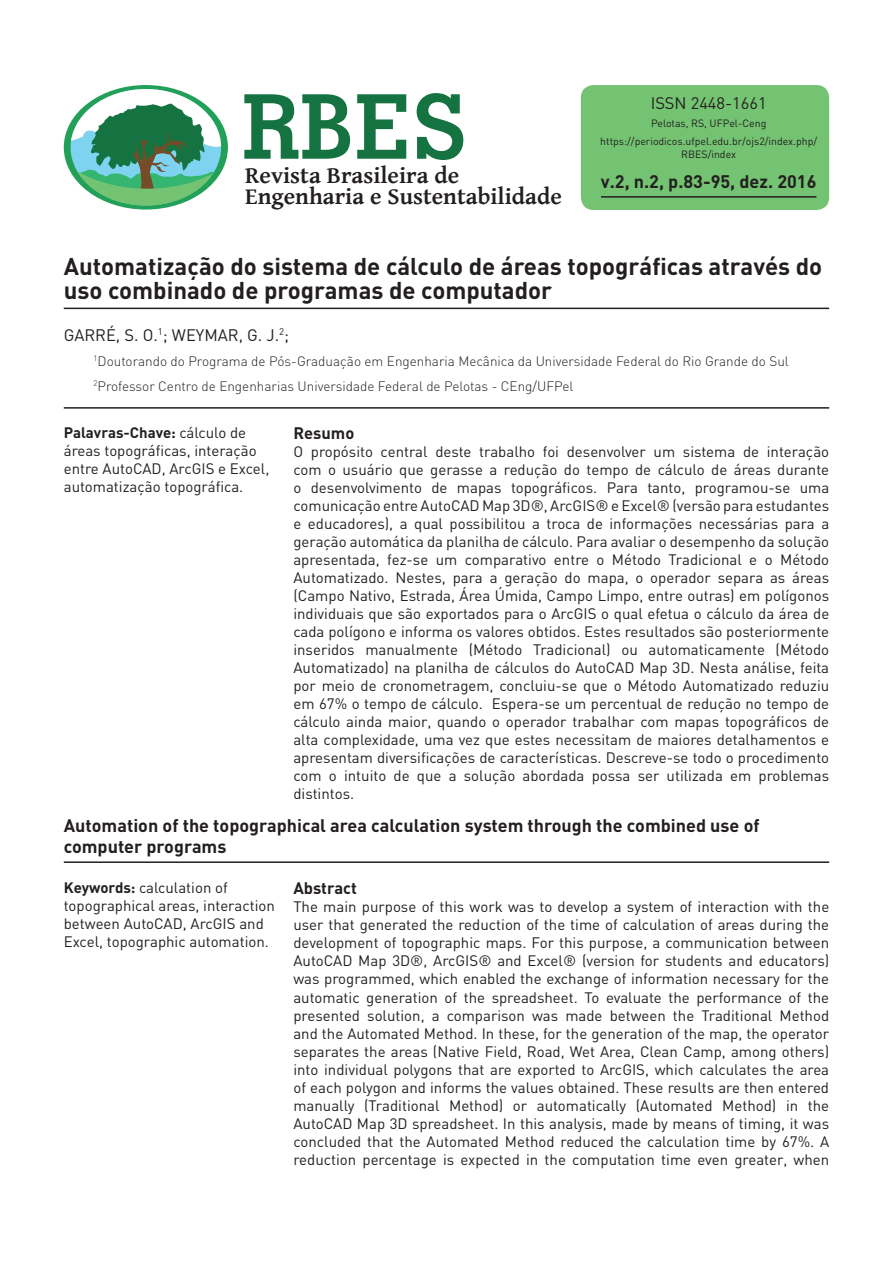
<style>
.page{position:relative;width:893px;height:1263px;background:#fff}
.page>*{position:absolute;margin:0;border:0;box-sizing:border-box;transform-origin:0 0}
.t1{font:700 89.55px "Geometric Slab 703 BT";color:#157341}
.RBES_Título{font:700 24px/24px "DIN";color:#231f20}
.t2{font:700 23.7px/21.6px "Gentium Basic";color:#231f20}
.RBES_Título_Resumo{font:700 18px/21px "DIN";color:#231f20}
.t3{font:700 18px "DIN Pro";color:#231f20}
.RBES_Autores{font:16.5px "DIN";color:#231f20}
.RBES_Abstract{font:700 16.5px "DIN";color:#231f20}
.RBES_Abstract_texto{font:15px/18px "DIN";color:#231f20;text-align:justify}
.RBES_Keywords{font:15px/18px "DIN";color:#231f20}
.RBES_Autor_descreve{font:300 13.5px "DIN";color:#231f20}
.t4{font:10.5px/17.7px "DIN";color:#231f20;text-align:center}
.s1{font-weight:700}
</style>
<div class="page">
<div style="left:581px;top:85px;width:248px;height:125px;background:#74c372;border-radius:13px"></div>
<div style="left:64px;top:85px;width:164px;height:125px;background:#23a057;border-radius:50%"></div>
<svg style="left:71px;top:89px;width:150px;height:117px"></svg>
<hr style="left:601px;top:196px;width:215px;height:2px;background:#231f20">
<hr style="left:64px;top:308px;width:765px;height:1px;background:#231f20">
<hr style="left:64px;top:407px;width:765px;height:2px;background:#231f20">
<hr style="left:64px;top:861px;width:765px;height:2px;background:#231f20">
<h1 class="t1" style="left:242px;top:72px;width:226px">RBES</h1>
<p class="RBES_Autores" style="left:651px;top:93px;width:117px">ISSN 2448-1661</p>
<p class="t4" style="left:600px;top:114px;width:218px">Pelotas, RS, UFPel-Ceng https://periodicos.ufpel.edu.br/ojs2/index.php/</p>
<p class="t4" style="left:681px;top:145px;width:56px">RBES/index</p>
<p class="t3" style="left:601px;top:169px;width:217px">v.2, n.2, p.83-95, dez. 2016</p>
<h3 class="t2" style="left:245px;top:163px;width:318px">Revista Brasileira de<br>Engenharia e Sustentabilidade</h3>
<p class="RBES_Título" style="left:64px;top:253px;width:760px">Automatização do sistema de cálculo de áreas topográficas através do uso combinado de programas de computador</p>
<p class="RBES_Autores" style="left:64px;top:324px;width:227px">GARRÉ, S. O.<sup>1</sup>; WEYMAR, G. J.<sup>2</sup>;</p>
<p class="RBES_Autor_descreve" style="left:94px;top:352px;width:697px"><sup>1</sup>Doutorando do Programa de Pós-Graduação em Engenharia Mecânica da Universidade Federal do Rio Grande do Sul</p>
<p class="RBES_Autor_descreve" style="left:94px;top:377px;width:481px"><sup>2</sup>Professor Centro de Engenharias Universidade Federal de Pelotas - CEng/UFPel</p>
<p class="RBES_Keywords" style="left:64px;top:423px;width:207px"><span class="s1">Palavras-Chave:</span> cálculo de áreas topográficas, interação entre AutoCAD, ArcGIS e Excel, automatização topográfica.</p>
<p class="RBES_Abstract" style="left:293px;top:422px;width:62px">Resumo</p>
<p class="RBES_Abstract_texto" style="left:293px;top:442px;width:537px">O propósito central deste trabalho foi desenvolver um sistema de interação com o usuário que gerasse a redução do tempo de cálculo de áreas durante o desenvolvimento de mapas topográficos. Para tanto, programou-se uma comunicação entre AutoCAD Map 3D®, ArcGIS® e Excel® (versão para estudantes e educadores), a qual possibilitou a troca de informações necessárias para a geração automática da planilha de cálculo. Para avaliar o desempenho da solução apresentada, fez-se um comparativo entre o Método Tradicional e o Método Automatizado. Nestes, para a geração do mapa, o operador separa as áreas (Campo Nativo, Estrada, Área Úmida, Campo Limpo, entre outras) em polígonos individuais que são exportados para o ArcGIS o qual efetua o cálculo da área de cada polígono e informa os valores obtidos. Estes resultados são posteriormente inseridos manualmente (Método Tradicional) ou automaticamente (Método Automatizado) na planilha de cálculos do AutoCAD Map 3D. Nesta análise, feita por meio de cronometragem, concluiu-se que o Método Automatizado reduziu em 67% o tempo de cálculo. Espera-se um percentual de redução no tempo de cálculo ainda maior, quando o operador trabalhar com mapas topográficos de alta complexidade, uma vez que estes necessitam de maiores detalhamentos e apresentam diversificações de características. Descreve-se todo o procedimento com o intuito de que a solução abordada possa ser utilizada em problemas distintos.</p>
<p class="RBES_Título_Resumo" style="left:64px;top:814px;width:697px">Automation of the topographical area calculation system through the combined use of computer programs</p>
<p class="RBES_Keywords" style="left:64px;top:878px;width:213px"><span class="s1">Keywords:</span> calculation of topographical areas, interaction between AutoCAD, ArcGIS and<br>Excel, topographic automation.</p>
<p class="RBES_Abstract" style="left:293px;top:878px;width:65px">Abstract</p>
<p class="RBES_Abstract_texto" style="left:293px;top:898px;width:537px">The main purpose of this work was to develop a system of interaction with the user that generated the reduction of the time of calculation of areas during the development of topographic maps. For this purpose, a communication between AutoCAD Map 3D®, ArcGIS® and Excel® (version for students and educators) was programmed, which enabled the exchange of information necessary for the automatic generation of the spreadsheet. To evaluate the performance of the presented solution, a comparison was made between the Traditional Method and the Automated Method. In these, for the generation of the map, the operator separates the areas (Native Field, Road, Wet Area, Clean Camp, among others) into individual polygons that are exported to ArcGIS, which calculates the area of each polygon and informs the values obtained. These results are then entered manually (Traditional Method) or automatically (Automated Method) in the AutoCAD Map 3D spreadsheet. In this analysis, made by means of timing, it was concluded that the Automated Method reduced the calculation time by 67%. A reduction percentage is expected in the computation time even greater, when</p>
</div>
